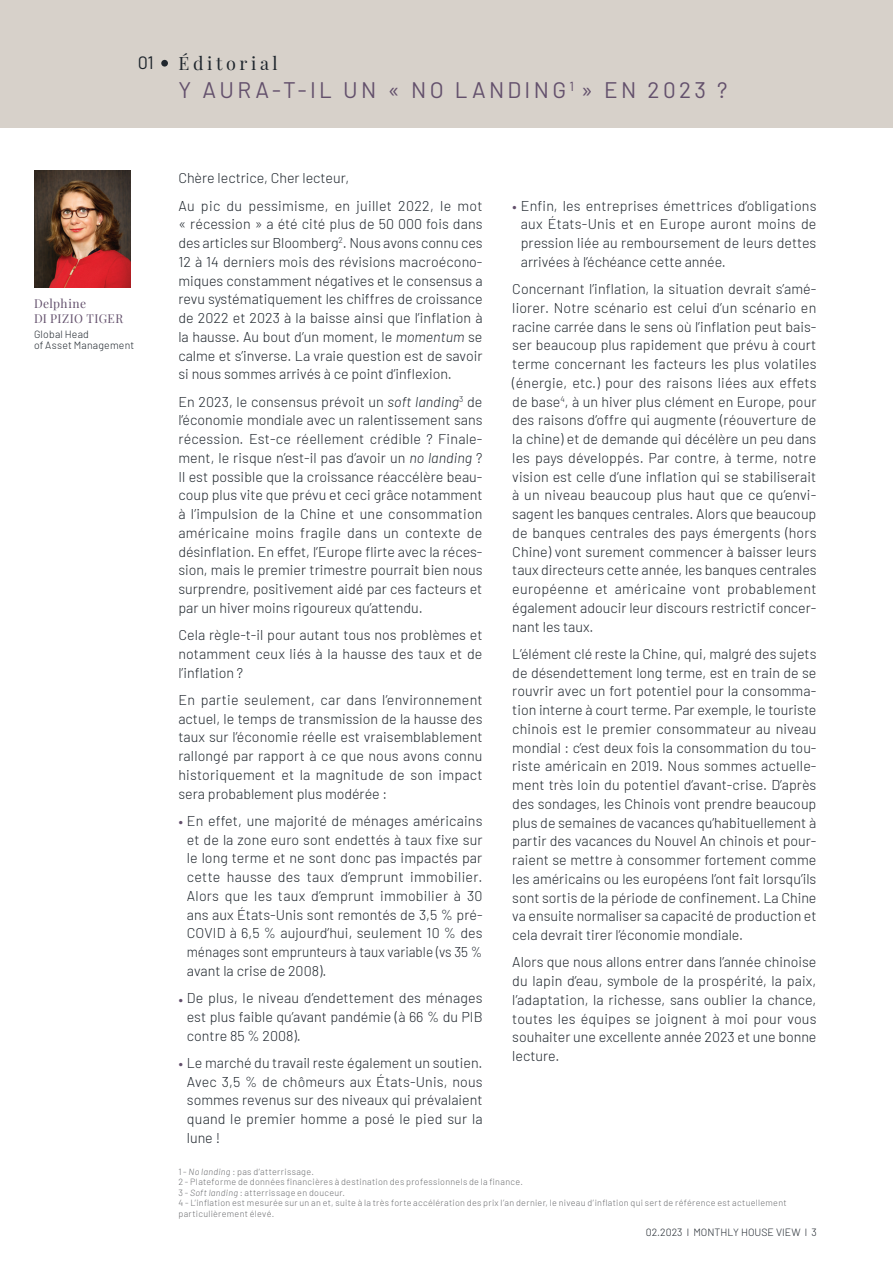
<style>
.page{position:relative;width:893px;height:1263px;background:#fff}
.page>*{position:absolute;margin:0;border:0;box-sizing:border-box;transform-origin:0 0}
.Sous_titre_IN{font:22.5px "Barlow";letter-spacing:.15em;color:#63506c}
.Titre_IN{font:18px "Playfair Display";letter-spacing:.2em;color:#1f262d}
.puce_sommaire{font:18px "Barlow";color:#1f262d}
.Body_texte{font:300 14.25px/18.8px "Barlow";color:#1f262d;text-align:justify}
.t1{font:12px/15px "Playfair Display";letter-spacing:.03em;color:#63506c}
.t2{font:300 10.5px "Barlow";letter-spacing:.015em;color:#1f262d}
.Source_graph{font:300 9px/10.5px "Barlow";letter-spacing:.035em;color:#6c6d70}
.s1{font-style:italic}
</style>
<div class="page">
<div style="left:0;top:0;width:893px;height:128px;background:#d7d1ca"></div>
<div style="left:161px;top:60px;width:7px;height:7px;background:#1f262d;border-radius:50%"></div>
<img style="left:34px;top:170px;width:97px;height:117px">
<p class="puce_sommaire" style="left:138px;top:50px;width:17px">01</p>
<p class="Titre_IN" style="left:179px;top:49px;width:101px">Éditorial</p>
<p class="Sous_titre_IN" style="left:179px;top:74px;width:550px">Y AURA-T-IL UN « NO LANDING<sup>1</sup> » EN 2023 ?</p>
<p class="t1" style="left:34px;top:295px;width:91px">Delphine<br>DI PIZIO TIGER</p>
<p class="t2" style="left:34px;top:326px;width:56px">Global Head</p>
<p class="t2" style="left:34px;top:338px;width:102px">of Asset Management</p>
<p class="Body_texte" style="left:178px;top:168px;width:172px">Chère lectrice, Cher lecteur,</p>
<p class="Body_texte" style="left:178px;top:195px;width:306px">Au pic du pessimisme, en juillet 2022, le mot « récession » a été cité plus de 50 000 fois dans des articles sur Bloomberg<sup>2</sup>. Nous avons connu ces 12 à 14 derniers mois des révisions macroécono&shy;miques constamment négatives et le consensus a revu systématiquement les chiffres de croissance de 2022 et 2023 à la baisse ainsi que l’inflation à la hausse. Au bout d’un moment, le <span class="s1">momentum</span> se calme et s’inverse. La vraie question est de savoir si nous sommes arrivés à ce point d’inflexion.</p>
<p class="Body_texte" style="left:178px;top:391px;width:306px">En 2023, le consensus prévoit un <span class="s1">soft landing</span><sup>3</sup> de l’économie mondiale avec un ralentissement sans récession. Est-ce réellement crédible ? Finale&shy;ment, le risque n’est-il pas d’avoir un <span class="s1">no landing</span> ?<br>Il est possible que la croissance réaccélère beau&shy;coup plus vite que prévu et ceci grâce notamment à l’impulsion de la Chine et une consommation américaine moins fragile dans un contexte de désinflation. En effet, l’Europe flirte avec la réces&shy;sion, mais le premier trimestre pourrait bien nous surprendre, positivement aidé par ces facteurs et par un hiver moins rigoureux qu’attendu.</p>
<p class="Body_texte" style="left:178px;top:624px;width:306px">Cela règle-t-il pour autant tous nos problèmes et notamment ceux liés à la hausse des taux et de l’inflation ?</p>
<p class="Body_texte" style="left:178px;top:689px;width:306px">En partie seulement, car dans l’environnement actuel, le temps de transmission de la hausse des taux sur l’économie réelle est vraisemblablement rallongé par rapport à ce que nous avons connu historiquement et la magnitude de son impact sera probablement plus modérée :</p>
<p class="Body_texte" style="left:187px;top:810px;width:297px;text-indent:-9px"><sub>•</sub> En effet, une majorité de ménages américains et de la zone euro sont endettés à taux fixe sur le long terme et ne sont donc pas impactés par cette hausse des taux d’emprunt immobilier.<br>Alors que les taux d’emprunt immobilier à 30 ans aux États-Unis sont remontés de 3,5 % pré-COVID à 6,5 % aujourd’hui, seulement 10 % des ménages sont emprunteurs à taux variable (vs 35 % avant la crise de 2008).</p>
<p class="Body_texte" style="left:187px;top:987px;width:297px;text-indent:-9px"><sub>•</sub> De plus, le niveau d’endettement des ménages est plus faible qu’avant pandémie (à 66 % du PIB contre 85 % 2008).</p>
<p class="Body_texte" style="left:187px;top:1052px;width:297px;text-indent:-9px"><sub>•</sub> Le marché du travail reste également un soutien.<br>Avec 3,5 % de chômeurs aux États-Unis, nous sommes revenus sur des niveaux qui prévalaient quand le premier homme a posé le pied sur la lune !</p>
<p class="Body_texte" style="left:521px;top:195px;width:297px;text-indent:-9px"><sub>•</sub> Enfin, les entreprises émettrices d’obligations aux États-Unis et en Europe auront moins de pression liée au remboursement de leurs dettes arrivées à l’échéance cette année.</p>
<p class="Body_texte" style="left:512px;top:278px;width:306px">Concernant l’inflation, la situation devrait s’amé&shy;liorer. Notre scénario est celui d’un scénario en racine carrée dans le sens où l’inflation peut bais&shy;ser beaucoup plus rapidement que prévu à court terme concernant les facteurs les plus volatiles (énergie, etc.) pour des raisons liées aux effets de base<sup>4</sup>, à un hiver plus clément en Europe, pour des raisons d’offre qui augmente (réouverture de la chine) et de demande qui décélère un peu dans les pays développés. Par contre, à terme, notre vision est celle d’une inflation qui se stabiliserait à un niveau beaucoup plus haut que ce qu’envi&shy;sagent les banques centrales. Alors que beaucoup de banques centrales des pays émergents (hors Chine) vont surement commencer à baisser leurs taux directeurs cette année, les banques centrales européenne et américaine vont probablement également adoucir leur discours restrictif concer&shy;nant les taux.</p>
<p class="Body_texte" style="left:512px;top:643px;width:306px">L’élément clé reste la Chine, qui, malgré des sujets de désendettement long terme, est en train de se rouvrir avec un fort potentiel pour la consomma&shy;tion interne à court terme. Par exemple, le touriste chinois est le premier consommateur au niveau mondial : c’est deux fois la consommation du tou&shy;riste américain en 2019. Nous sommes actuelle&shy;ment très loin du potentiel d’avant-crise. D’après des sondages, les Chinois vont prendre beaucoup plus de semaines de vacances qu’habituellement à partir des vacances du Nouvel An chinois et pour&shy;raient se mettre à consommer fortement comme les américains ou les européens l’ont fait lorsqu’ils sont sortis de la période de confinement. La Chine va ensuite normaliser sa capacité de production et cela devrait tirer l’économie mondiale.</p>
<p class="Body_texte" style="left:512px;top:952px;width:306px">Alors que nous allons entrer dans l’année chinoise du lapin d’eau, symbole de la prospérité, la paix, l’adaptation, la richesse, sans oublier la chance, toutes les équipes se joignent à moi pour vous souhaiter une excellente année 2023 et une bonne lecture.</p>
<p class="Source_graph" style="left:178px;top:1165px;width:137px">1 - <span class="s1">No landing</span> : pas d’atterrissage.</p>
<p class="Source_graph" style="left:178px;top:1176px;width:346px">2 - Plateforme de données financières à destination des professionnels de la finance.</p>
<p class="Source_graph" style="left:178px;top:1186px;width:168px">3 - <span class="s1">Soft landing</span> : atterrissage en douceur.</p>
<p class="Source_graph" style="left:178px;top:1197px;width:610px">4 - L’inflation est mesurée sur un an et, suite à la très forte accélération des prix l’an dernier, le niveau d’inflation qui sert de référence est actuellement particulièrement élevé.</p>
<p class="t2" style="left:646px;top:1225px;width:173px">02.2023 l MONTHLY HOUSE VIEW l 3</p>
</div>
